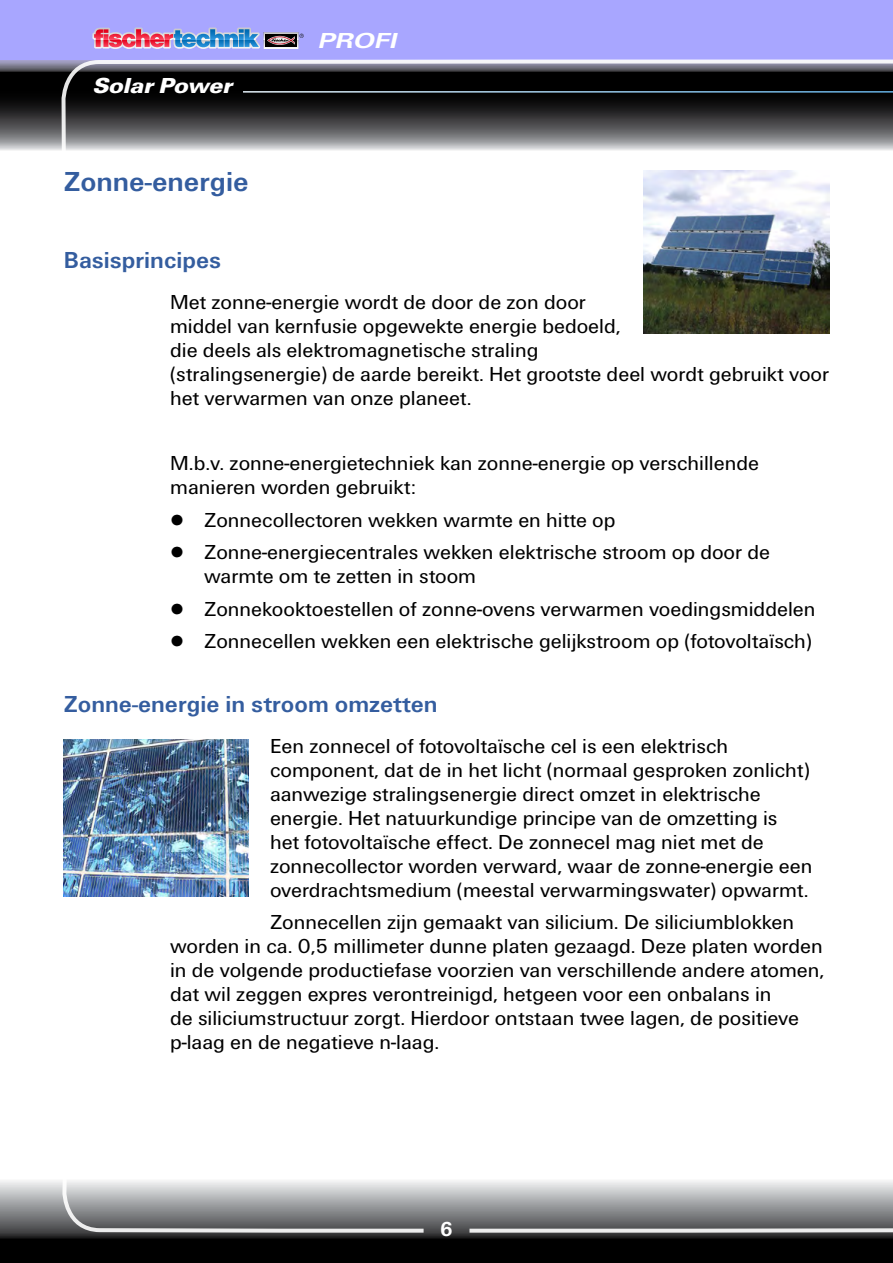
<style>
.page{position:relative;width:893px;height:1263px;background:#fff}
.page>*{position:absolute;margin:0;border:0;box-sizing:border-box;transform-origin:0 0}
.t1{font:700 28.5px "Fi We";color:#345d9f}
.t2{font:700 24px "Fi We";color:#345d9f}
.t3{font:italic 900 22.5px "Fi We";color:#fff;scale:1.1 1}
.t4{font:italic 700 22.5px "Fi We";color:#fff;scale:1.3 1}
.t5{font:21px/24px "Fi We";color:#000}
.t6{font:700 21px "Fi We";color:#fff}
.s1{font-weight:700}
</style>
<div class="page">
<svg style="left:0;top:1181px;width:893px;height:82px;background:#212222"></svg>
<svg style="left:0;top:60px;width:60px;height:90px;background:#424145"></svg>
<div style="left:0;top:0;width:893px;height:60px;background:#a8a6ff"></div>
<svg style="left:298px;top:34px;width:6px;height:12px"></svg>
<svg style="left:92px;top:28px;width:168px;height:21px"></svg>
<svg style="left:264px;top:32px;width:34px;height:17px"></svg>
<svg style="left:60px;top:59px;width:833px;height:91px;background:#48484c"></svg>
<hr style="left:243px;top:91px;width:650px;height:2px;background:#fff">
<svg style="left:60px;top:1181px;width:368px;height:63px;background:#8a8b8d"></svg>
<svg style="left:465px;top:1181px;width:428px;height:63px;background:#8a8b8d"></svg>
<img style="left:643px;top:170px;width:186px;height:163px">
<img style="left:64px;top:739px;width:185px;height:158px">
<p class="t3" style="left:92px;top:73px;width:134px">SolarPower</p>
<h1 class="t1" style="left:64px;top:166px;width:186px">Zonne-energie</h1>
<p class="t4" style="left:317px;top:28px;width:67px">PROFI</p>
<p class="t2" style="left:64px;top:247px;width:159px">Basisprincipes</p>
<p class="t5" style="left:170px;top:290px;width:661px">Met zonne-energie wordt de door de zon door<br>middel van kernfusie opgewekte energie bedoeld,<br>die deels als elektromagnetische straling<br>(stralingsenergie) de aarde bereikt. Het grootste deel wordt gebruikt voor het verwarmen van onze planeet.</p>
<p class="t5" style="left:170px;top:451px;width:590px">M.b.v. zonne-energietechniek kan zonne-energie op verschillende manieren worden gebruikt:</p>
<p class="t5" style="left:170px;top:504px;width:602px;line-height:32.5px"><span class="s1">▯</span> Zonnecollectoren wekken warmte en hitte op<br><span class="s1">▯</span> Zonne-energiecentrales wekken elektrische stroom op door de</p>
<p class="t5" style="left:170px;top:560px;width:647px;line-height:32.5px;text-indent:34px">warmte om te zetten in stoom<br><span class="s1">▯</span> Zonnekooktoestellen of zonne-ovens verwarmen voedingsmiddelen <span class="s1">▯</span> Zonnecellen wekken een elektrische gelijkstroom op (fotovoltaïsch)</p>
<p class="t2" style="left:64px;top:690px;width:375px">Zonne-energie in stroom omzetten</p>
<p class="t5" style="left:270px;top:734px;width:544px">Een zonnecel of fotovoltaïsche cel is een elektrisch component, dat de in het licht (normaal gesproken zonlicht) aanwezige stralingsenergie direct omzet in elektrische energie. Het natuurkundige principe van de omzetting is<br>het fotovoltaïsche effect. De zonnecel mag niet met de zonnecollector worden verward, waar de zonne-energie een overdrachtsmedium (meestal verwarmingswater) opwarmt.</p>
<p class="t5" style="left:170px;top:911px;width:656px;text-indent:100px">Zonnecellen zijn gemaakt van silicium. De siliciumblokken worden in ca. 0,5 millimeter dunne platen gezaagd. Deze platen worden in de volgende productiefase voorzien van verschillende andere atomen, dat wil zeggen expres verontreinigd, hetgeen voor een onbalans in<br>de siliciumstructuur zorgt. Hierdoor ontstaan twee lagen, de positieve p-laag en de negatieve n-laag.</p>
<p class="t6" style="left:440px;top:1217px;width:15px">6</p>
</div>
